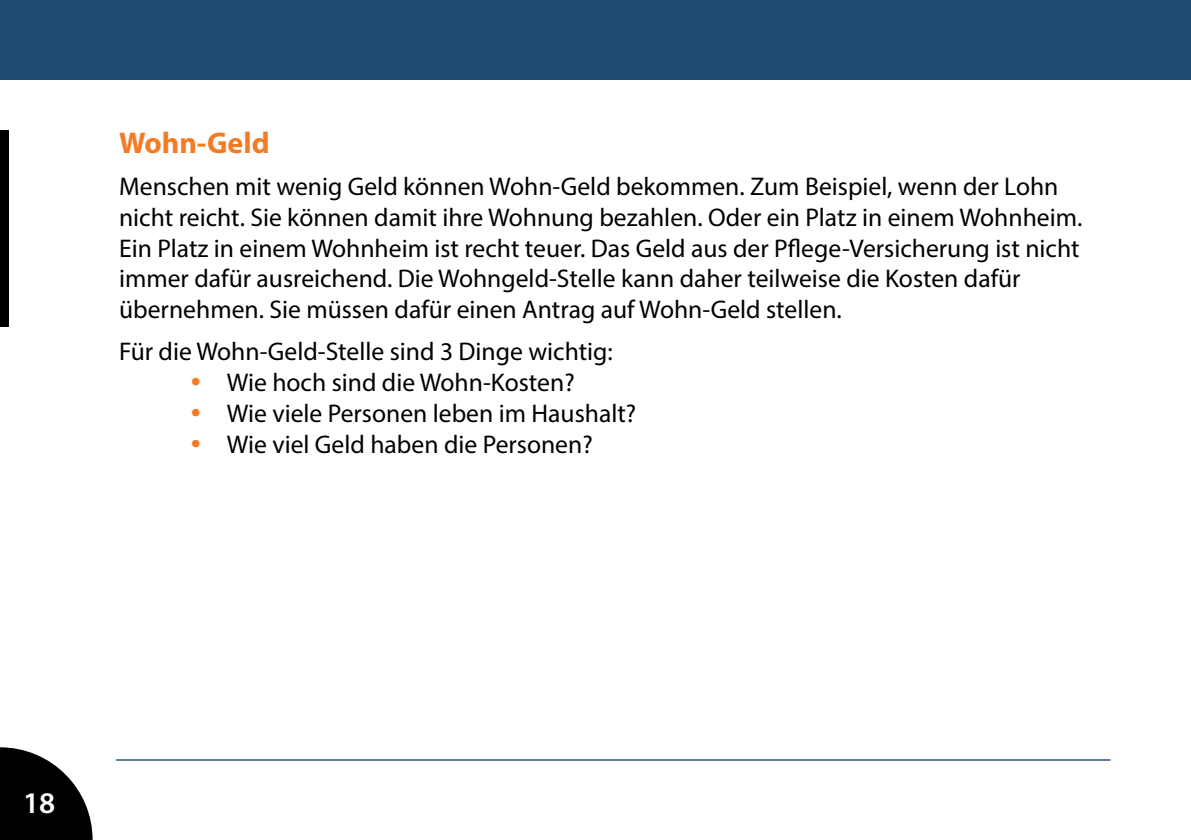
<style>
.page{position:relative;width:1191px;height:840px;background:#fff}
.page>*{position:absolute;margin:0;border:0;box-sizing:border-box;transform-origin:0 0}
.Überschrift_Text{font:700 30px "Myriad Pro";color:#f47b24}
.t1{font:600 30px "Myriad Pro";color:#fff}
.Text{font:25.6px/30.8px "Myriad Pro";color:#000}
.Aufzählung_einleiten{font:25.6px "Myriad Pro";color:#000}
.s1{font-size:36px;color:#f47b24}
</style>
<div class="page">
<div style="left:0;top:130px;width:9px;height:197px;background:#000"></div>
<div style="left:0;top:0;width:1191px;height:79px;background:#214b75"></div>
<hr style="left:116px;top:758px;width:994px;height:2px;background:#214b75">
<svg style="left:0;top:747px;width:93px;height:92px"></svg>
<p class="Überschrift_Text" style="left:119px;top:123px;width:152px">Wohn-Geld</p>
<p class="Text" style="left:119px;top:171px;width:964px">Menschen mit wenig Geld können Wohn-Geld bekommen. Zum Beispiel, wenn der Lohn nicht reicht. Sie können damit ihre Wohnung bezahlen. Oder ein Platz in einem Wohnheim.<br>Ein Platz in einem Wohnheim ist recht teuer. Das Geld aus der Pflege-Versicherung ist nicht immer dafür ausreichend. Die Wohngeld-Stelle kann daher teilweise die Kosten dafür übernehmen. Sie müssen dafür einen Antrag auf Wohn-Geld stellen.</p>
<p class="Aufzählung_einleiten" style="left:119px;top:336px;width:495px">Für die Wohn-Geld-Stelle sind 3 Dinge wichtig:</p>
<p class="Text" style="left:191px;top:366px;width:385px"><span class="s1">•</span> Wie hoch sind die Wohn-Kosten?</p>
<p class="Text" style="left:191px;top:397px;width:447px"><span class="s1">•</span> Wie viele Personen leben im Haushalt?</p>
<p class="Text" style="left:191px;top:428px;width:403px"><span class="s1">•</span> Wie viel Geld haben die Personen?</p>
<p class="t1" style="left:23px;top:783px;width:34px">18</p>
</div>
